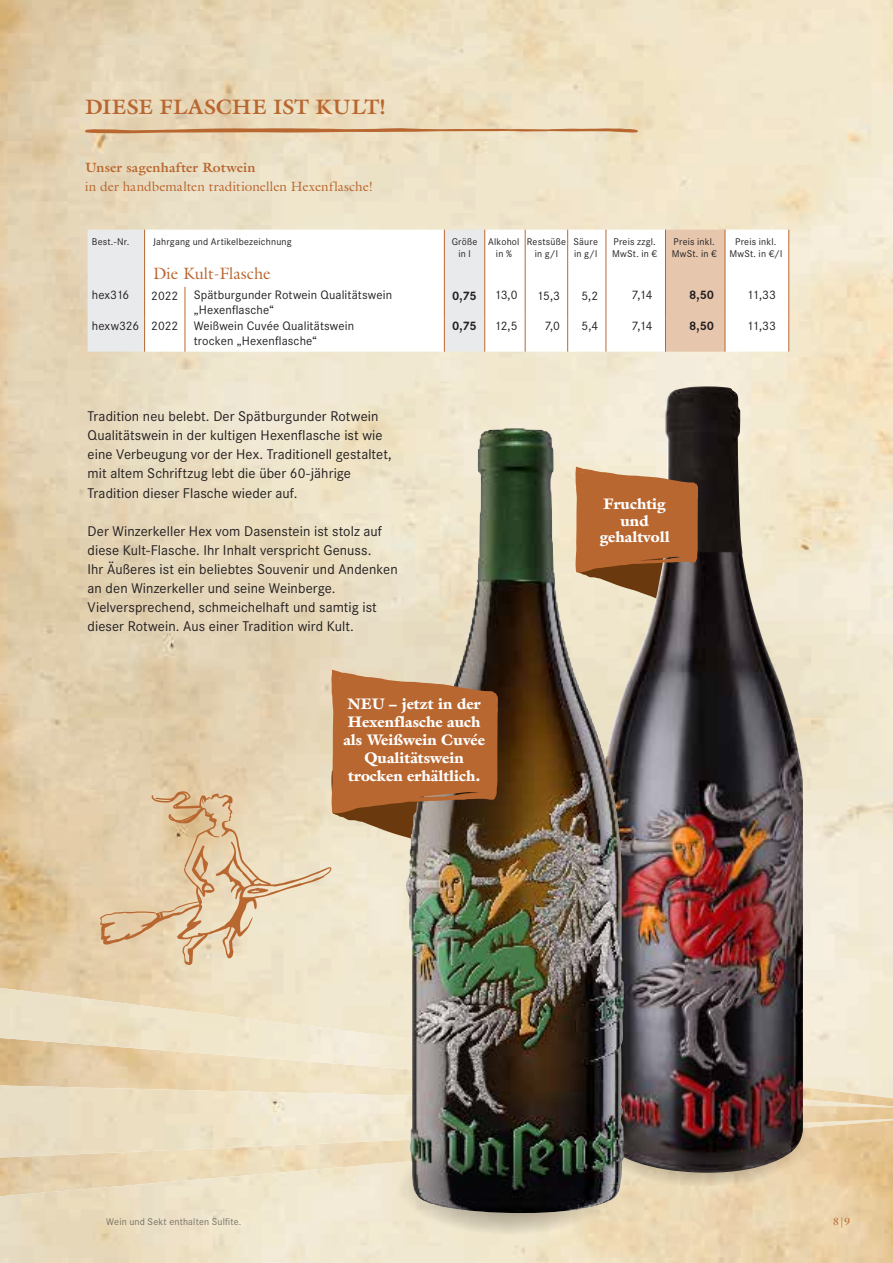
<style>
.page{position:relative;width:893px;height:1263px;background:#fff}
.page>*{position:absolute;margin:0;border:0;box-sizing:border-box;transform-origin:0 0}
.t1{font:700 21px "Galliard";letter-spacing:.005em;color:#b96730}
.t2{font:16.5px "Galliard";color:#b96730}
.t3{font:900 15.3px/18px "Galliard";color:#fff;text-align:center}
.t4{font:14.7px/19.2px "Corporate S";letter-spacing:.005em;color:#231f20}
.t5{font:13.5px "Galliard";color:#b96730}
.t6{font:700 13.5px "Galliard";letter-spacing:.01em;color:#b96730}
.t7{font:12.75px/15px "Corporate S";letter-spacing:.01em;color:#231f20}
.t8{font:700 12.75px "Corporate S";letter-spacing:-.015em;color:#231f20}
.t9{font:10.5px "Galliard";color:#b96730}
.t10{font:10.2px/12px "Corporate S";letter-spacing:.02em;color:#231f20;text-align:center}
.t11{font:10.2px "Corporate S";letter-spacing:.02em;color:#808285}
</style>
<div class="page">
<img style="left:0;top:0;width:893px;height:988px">
<img style="left:0;top:988px;width:893px;height:275px">
<svg style="left:85px;top:128px;width:553px;height:5px;background:#cd9669"></svg>
<div style="left:88px;top:230px;width:56px;height:122px;background:#e9eaeb"></div>
<svg style="left:145px;top:230px;width:643px;height:122px"></svg>
<svg style="left:144px;top:230px;width:1px;height:27px"></svg>
<svg style="left:444px;top:230px;width:1px;height:27px"></svg>
<svg style="left:484px;top:230px;width:1px;height:27px"></svg>
<svg style="left:525px;top:230px;width:1px;height:27px"></svg>
<svg style="left:567px;top:230px;width:1px;height:27px"></svg>
<svg style="left:606px;top:230px;width:1px;height:27px"></svg>
<hr style="left:144px;top:257px;width:1px;height:30px;background:#b96730">
<hr style="left:444px;top:257px;width:1px;height:30px;background:#b96730">
<hr style="left:484px;top:257px;width:1px;height:30px;background:#b96730">
<hr style="left:525px;top:257px;width:1px;height:30px;background:#b96730">
<hr style="left:567px;top:257px;width:1px;height:30px;background:#b96730">
<hr style="left:606px;top:257px;width:1px;height:30px;background:#b96730">
<hr style="left:144px;top:287px;width:1px;height:31px;background:#b96730">
<hr style="left:144px;top:318px;width:1px;height:34px;background:#b96730">
<hr style="left:185px;top:287px;width:1px;height:31px;background:#b96730">
<hr style="left:185px;top:318px;width:1px;height:34px;background:#b96730">
<hr style="left:444px;top:287px;width:1px;height:31px;background:#b96730">
<hr style="left:444px;top:318px;width:1px;height:34px;background:#b96730">
<hr style="left:484px;top:287px;width:1px;height:31px;background:#b96730">
<hr style="left:484px;top:318px;width:1px;height:34px;background:#b96730">
<hr style="left:525px;top:287px;width:1px;height:31px;background:#b96730">
<hr style="left:525px;top:318px;width:1px;height:34px;background:#b96730">
<hr style="left:567px;top:287px;width:1px;height:31px;background:#b96730">
<hr style="left:567px;top:318px;width:1px;height:34px;background:#b96730">
<hr style="left:606px;top:287px;width:1px;height:31px;background:#b96730">
<hr style="left:606px;top:318px;width:1px;height:34px;background:#b96730">
<div style="left:665px;top:230px;width:61px;height:122px;background:#e6c7ae"></div>
<hr style="left:725px;top:257px;width:1px;height:30px;background:#b96730">
<hr style="left:725px;top:287px;width:1px;height:31px;background:#b96730">
<hr style="left:725px;top:318px;width:1px;height:34px;background:#b96730">
<svg style="left:788px;top:230px;width:1px;height:27px"></svg>
<hr style="left:788px;top:257px;width:1px;height:30px;background:#b96730">
<hr style="left:788px;top:287px;width:1px;height:31px;background:#b96730">
<hr style="left:788px;top:318px;width:1px;height:34px;background:#b96730">
<svg style="left:594px;top:1090px;width:219px;height:96px;background:#dac8a7"></svg>
<img style="left:601px;top:386px;width:202px;height:787px">
<img style="left:406px;top:433px;width:218px;height:780px">
<svg style="left:575px;top:467px;width:123px;height:134px;background:#ab6f43"></svg>
<svg style="left:100px;top:670px;width:398px;height:295px;background:#cbb08d"></svg>
<svg style="left:399px;top:1138px;width:219px;height:97px;background:#52554b"></svg>
<h1 class="t1" style="left:85px;top:93px;width:302px">DIESE FLASCHE IST KULT!</h1>
<p class="t6" style="left:85px;top:159px;width:172px">Unser sagenhafter Rotwein</p>
<p class="t5" style="left:85px;top:178px;width:290px">in der handbemalten traditionellen Hexenflasche!</p>
<p class="t10" style="left:92px;top:236px;width:39px">Best.-Nr.</p>
<p class="t10" style="left:153px;top:236px;width:140px">Jahrgang und Artikelbezeichnung</p>
<p class="t10" style="left:452px;top:236px;width:27px">Größe in l</p>
<p class="t10" style="left:488px;top:236px;width:33px">Alkohol in %</p>
<p class="t10" style="left:527px;top:236px;width:41px">Restsüße in g/l</p>
<p class="t10" style="left:574px;top:236px;width:26px;text-align:left">Säure in g/l</p>
<p class="t10" style="left:612px;top:236px;width:46px;text-align:left">Preis zzgl.<br>MwSt. in €</p>
<p class="t10" style="left:672px;top:236px;width:46px;text-align:left">Preis inkl.<br>MwSt. in €</p>
<p class="t10" style="left:729px;top:236px;width:54px">Preis inkl.<br>MwSt. in €/l</p>
<p class="t2" style="left:153px;top:263px;width:119px">Die Kult-Flasche</p>
<p class="t7" style="left:92px;top:287px;width:39px">hex316</p>
<p class="t7" style="left:194px;top:287px;width:200px;text-indent:-42px">2022 Spätburgunder Rotwein Qualitätswein „Hexenflasche“</p>
<p class="t8" style="left:452px;top:288px;width:26px">0,75</p>
<p class="t7" style="left:494px;top:287px;width:25px">13,0</p>
<p class="t7" style="left:537px;top:288px;width:25px">15,3</p>
<p class="t7" style="left:581px;top:288px;width:18px">5,2</p>
<p class="t7" style="left:632px;top:287px;width:22px">7,14</p>
<p class="t8" style="left:689px;top:287px;width:26px">8,50</p>
<p class="t7" style="left:747px;top:287px;width:30px">11,33</p>
<p class="t7" style="left:194px;top:319px;width:162px;text-indent:-102px">hexw326 2022 Weißwein Cuvée Qualitätswein trocken „Hexenflasche“</p>
<p class="t8" style="left:452px;top:319px;width:26px">0,75</p>
<p class="t7" style="left:494px;top:319px;width:25px">12,5</p>
<p class="t7" style="left:545px;top:319px;width:17px">7,0</p>
<p class="t7" style="left:582px;top:319px;width:18px">5,4</p>
<p class="t7" style="left:632px;top:319px;width:22px">7,14</p>
<p class="t8" style="left:689px;top:319px;width:26px">8,50</p>
<p class="t7" style="left:747px;top:319px;width:30px">11,33</p>
<p class="t4" style="left:88px;top:407px;width:306px">Tradition neu belebt. Der Spätburgunder Rotwein Qualitätswein in der kultigen Hexenflasche ist wie eine Verbeugung vor der Hex. Traditionell gestaltet, mit altem Schriftzug lebt die über 60-jährige Tradition dieser Flasche wieder auf.</p>
<p class="t4" style="left:88px;top:521px;width:312px">Der Winzerkeller Hex vom Dasenstein ist stolz auf diese Kult-Flasche. Ihr Inhalt verspricht Genuss.<br>Ihr Äußeres ist ein beliebtes Souvenir und Andenken an den Winzerkeller und seine Weinberge.<br>Vielversprechend, schmeichelhaft und samtig ist dieser Rotwein. Aus einer Tradition wird Kult.</p>
<p class="t3" style="left:343px;top:694px;width:143px">NEU – jetzt in der<br>Hexenflasche auch als Weißwein Cuvée<br>Qualitätswein trocken erhältlich.</p>
<p class="t3" style="left:600px;top:496px;width:71px;line-height:16.8px">Fruchtig und gehaltvoll</p>
<p class="t11" style="left:106px;top:1215px;width:137px">Wein und Sekt enthalten Sulfite.</p>
<p class="t9" style="left:833px;top:1214px;width:19px">8|9</p>
</div>
